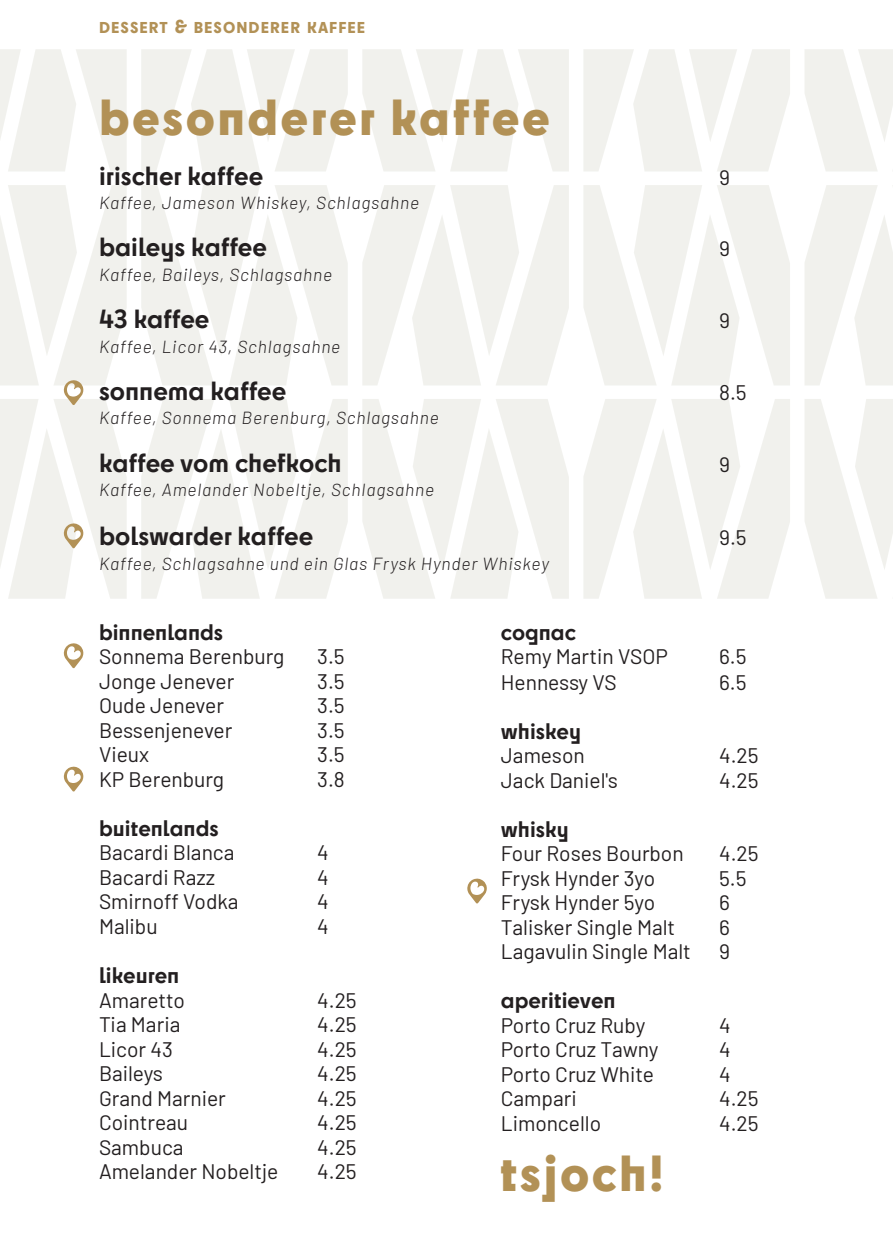
<style>
.page{position:relative;width:893px;height:1241px;background:#fff}
.page>*{position:absolute;margin:0;border:0;box-sizing:border-box;transform-origin:0 0}
.gerecht_kapitalen{font:800 47.25px "Cy";letter-spacing:.05em;color:#b29156}
.gerecht_kapitalen-2{font:700 24.5px "Cy";color:#231f20}
.gerecht{font:21px "Barlow";color:#231f20}
.gerecht-2{font:700 21px "Cy";color:#231f20}
.gerecht_kapitalen-3{font:21px "Barlow";color:#231f20}
.gerecht_kapitalen-4{font:italic 300 17.5px "Barlow";letter-spacing:.05em;color:#231f20}
.Alineastijl_1{font:800 14.7px "Cy";letter-spacing:.07em;color:#b29156}
.s1{font-size:17.5px}
</style>
<div class="page">
<svg style="left:141px;top:399px;width:207px;height:199px"></svg>
<svg style="left:805px;top:399px;width:88px;height:199px"></svg>
<svg style="left:362px;top:399px;width:207px;height:199px"></svg>
<svg style="left:583px;top:399px;width:207px;height:199px"></svg>
<svg style="left:805px;top:185px;width:88px;height:200px"></svg>
<svg style="left:583px;top:185px;width:207px;height:200px"></svg>
<svg style="left:141px;top:185px;width:207px;height:200px"></svg>
<svg style="left:362px;top:185px;width:207px;height:200px"></svg>
<svg style="left:0;top:49px;width:127px;height:122px"></svg>
<svg style="left:141px;top:49px;width:207px;height:122px"></svg>
<svg style="left:805px;top:49px;width:88px;height:122px"></svg>
<svg style="left:362px;top:49px;width:207px;height:122px"></svg>
<svg style="left:583px;top:49px;width:207px;height:122px"></svg>
<svg style="left:0;top:185px;width:127px;height:413px"></svg>
<svg style="left:63px;top:643px;width:21px;height:25px"></svg>
<svg style="left:63px;top:766px;width:21px;height:25px"></svg>
<svg style="left:467px;top:878px;width:20px;height:25px"></svg>
<p class="Alineastijl_1" style="left:99px;top:16px;width:268px">DESSERT <span class="s1">&amp;</span> BESONDERER KAFFEE</p>
<p class="gerecht_kapitalen" style="left:99px;top:81px;width:452px">besonderer kaffee</p>
<p class="gerecht_kapitalen-2" style="left:99px;top:157px;width:166px">irischer kaffee</p>
<p class="gerecht_kapitalen-3" style="left:719px;top:162px;width:12px">9</p>
<p class="gerecht_kapitalen-4" style="left:99px;top:190px;width:321px">Kaffee, Jameson Whiskey, Schlagsahne</p>
<p class="gerecht_kapitalen-2" style="left:99px;top:228px;width:170px">baileys kaffee</p>
<p class="gerecht_kapitalen-3" style="left:719px;top:233px;width:12px">9</p>
<p class="gerecht_kapitalen-4" style="left:99px;top:262px;width:235px">Kaffee, Baileys, Schlagsahne</p>
<p class="gerecht_kapitalen-2" style="left:99px;top:300px;width:112px">43 kaffee</p>
<p class="gerecht_kapitalen-3" style="left:719px;top:305px;width:12px">9</p>
<p class="gerecht_kapitalen-4" style="left:99px;top:334px;width:243px">Kaffee, Licor 43, Schlagsahne</p>
<p class="gerecht_kapitalen-2" style="left:99px;top:372px;width:189px">sonnema kaffee</p>
<p class="gerecht_kapitalen-3" style="left:719px;top:377px;width:29px">8.5</p>
<p class="gerecht_kapitalen-4" style="left:99px;top:405px;width:341px">Kaffee, Sonnema Berenburg, Schlagsahne</p>
<p class="gerecht_kapitalen-2" style="left:99px;top:444px;width:244px">kaffee vom chefkoch</p>
<p class="gerecht_kapitalen-3" style="left:719px;top:449px;width:12px">9</p>
<p class="gerecht_kapitalen-4" style="left:99px;top:477px;width:336px">Kaffee, Amelander Nobeltje, Schlagsahne</p>
<p class="gerecht_kapitalen-2" style="left:99px;top:517px;width:216px">bolswarder kaffee</p>
<p class="gerecht_kapitalen-3" style="left:719px;top:522px;width:29px">9.5</p>
<p class="gerecht_kapitalen-4" style="left:99px;top:551px;width:451px">Kaffee, Schlagsahne und ein Glas Frysk Hynder Whiskey</p>
<p class="gerecht-2" style="left:99px;top:615px;width:126px">binnenlands</p>
<p class="gerecht" style="left:99px;top:641px;width:187px">Sonnema Berenburg</p>
<p class="gerecht" style="left:317px;top:641px;width:29px">3.5</p>
<p class="gerecht" style="left:99px;top:666px;width:137px">Jonge Jenever</p>
<p class="gerecht" style="left:317px;top:666px;width:29px">3.5</p>
<p class="gerecht" style="left:99px;top:690px;width:127px">Oude Jenever</p>
<p class="gerecht" style="left:317px;top:690px;width:29px">3.5</p>
<p class="gerecht" style="left:99px;top:715px;width:135px">Bessenjenever</p>
<p class="gerecht" style="left:317px;top:715px;width:29px">3.5</p>
<p class="gerecht" style="left:99px;top:739px;width:52px">Vieux</p>
<p class="gerecht" style="left:317px;top:739px;width:29px">3.5</p>
<p class="gerecht" style="left:99px;top:764px;width:127px">KP Berenburg</p>
<p class="gerecht" style="left:317px;top:764px;width:29px">3.8</p>
<p class="gerecht-2" style="left:99px;top:811px;width:121px">buitenlands</p>
<p class="gerecht" style="left:99px;top:837px;width:137px">Bacardi Blanca</p>
<p class="gerecht" style="left:317px;top:837px;width:13px">4</p>
<p class="gerecht" style="left:99px;top:862px;width:118px">Bacardi Razz</p>
<p class="gerecht" style="left:317px;top:862px;width:13px">4</p>
<p class="gerecht" style="left:99px;top:886px;width:141px">Smirnoff Vodka</p>
<p class="gerecht" style="left:317px;top:886px;width:13px">4</p>
<p class="gerecht" style="left:99px;top:911px;width:60px">Malibu</p>
<p class="gerecht" style="left:317px;top:911px;width:13px">4</p>
<p class="gerecht-2" style="left:99px;top:958px;width:82px">likeuren</p>
<p class="gerecht" style="left:99px;top:984px;width:87px">Amaretto</p>
<p class="gerecht" style="left:317px;top:984px;width:41px">4.25</p>
<p class="gerecht" style="left:99px;top:1009px;width:83px">Tia Maria</p>
<p class="gerecht" style="left:317px;top:1009px;width:41px">4.25</p>
<p class="gerecht" style="left:99px;top:1033px;width:75px">Licor 43</p>
<p class="gerecht" style="left:317px;top:1033px;width:41px">4.25</p>
<p class="gerecht" style="left:99px;top:1058px;width:66px">Baileys</p>
<p class="gerecht" style="left:317px;top:1058px;width:41px">4.25</p>
<p class="gerecht" style="left:99px;top:1082px;width:128px">Grand Marnier</p>
<p class="gerecht" style="left:317px;top:1082px;width:41px">4.25</p>
<p class="gerecht" style="left:99px;top:1107px;width:91px">Cointreau</p>
<p class="gerecht" style="left:317px;top:1107px;width:41px">4.25</p>
<p class="gerecht" style="left:99px;top:1131px;width:86px">Sambuca</p>
<p class="gerecht" style="left:317px;top:1131px;width:41px">4.25</p>
<p class="gerecht" style="left:99px;top:1156px;width:181px">Amelander Nobeltje</p>
<p class="gerecht" style="left:317px;top:1156px;width:41px">4.25</p>
<p class="gerecht-2" style="left:501px;top:615px;width:77px">cognac</p>
<p class="gerecht" style="left:501px;top:641px;width:169px">Remy Martin VSOP</p>
<p class="gerecht" style="left:719px;top:641px;width:29px">6.5</p>
<p class="gerecht" style="left:501px;top:666px;width:117px">Hennessy VS</p>
<p class="gerecht" style="left:719px;top:666px;width:29px">6.5</p>
<p class="gerecht-2" style="left:501px;top:714px;width:82px">whiskey</p>
<p class="gerecht" style="left:501px;top:740px;width:85px">Jameson</p>
<p class="gerecht" style="left:719px;top:740px;width:41px">4.25</p>
<p class="gerecht" style="left:501px;top:764px;width:119px">Jack Daniel's</p>
<p class="gerecht" style="left:719px;top:764px;width:41px">4.25</p>
<p class="gerecht-2" style="left:501px;top:812px;width:69px">whisky</p>
<p class="gerecht" style="left:501px;top:838px;width:184px">Four Roses Bourbon</p>
<p class="gerecht" style="left:719px;top:838px;width:41px">4.25</p>
<p class="gerecht" style="left:501px;top:862px;width:156px">Frysk Hynder 3yo</p>
<p class="gerecht" style="left:719px;top:862px;width:29px">5.5</p>
<p class="gerecht" style="left:501px;top:887px;width:156px">Frysk Hynder 5yo</p>
<p class="gerecht" style="left:719px;top:887px;width:12px">6</p>
<p class="gerecht" style="left:501px;top:911px;width:176px">Talisker Single Malt</p>
<p class="gerecht" style="left:719px;top:911px;width:12px">6</p>
<p class="gerecht" style="left:501px;top:936px;width:192px">Lagavulin Single Malt</p>
<p class="gerecht" style="left:719px;top:936px;width:12px">9</p>
<p class="gerecht-2" style="left:501px;top:984px;width:116px">aperitieven</p>
<p class="gerecht" style="left:501px;top:1009px;width:146px">Porto Cruz Ruby</p>
<p class="gerecht" style="left:719px;top:1009px;width:13px">4</p>
<p class="gerecht" style="left:501px;top:1034px;width:159px">Porto Cruz Tawny</p>
<p class="gerecht" style="left:719px;top:1034px;width:13px">4</p>
<p class="gerecht" style="left:501px;top:1058px;width:155px">Porto Cruz White</p>
<p class="gerecht" style="left:719px;top:1058px;width:13px">4</p>
<p class="gerecht" style="left:501px;top:1083px;width:78px">Campari</p>
<p class="gerecht" style="left:719px;top:1083px;width:41px">4.25</p>
<p class="gerecht" style="left:501px;top:1107px;width:102px">Limoncello</p>
<p class="gerecht" style="left:719px;top:1107px;width:41px">4.25</p>
<p class="gerecht_kapitalen" style="left:500px;top:1136px;width:166px">tsjoch!</p>
</div>
